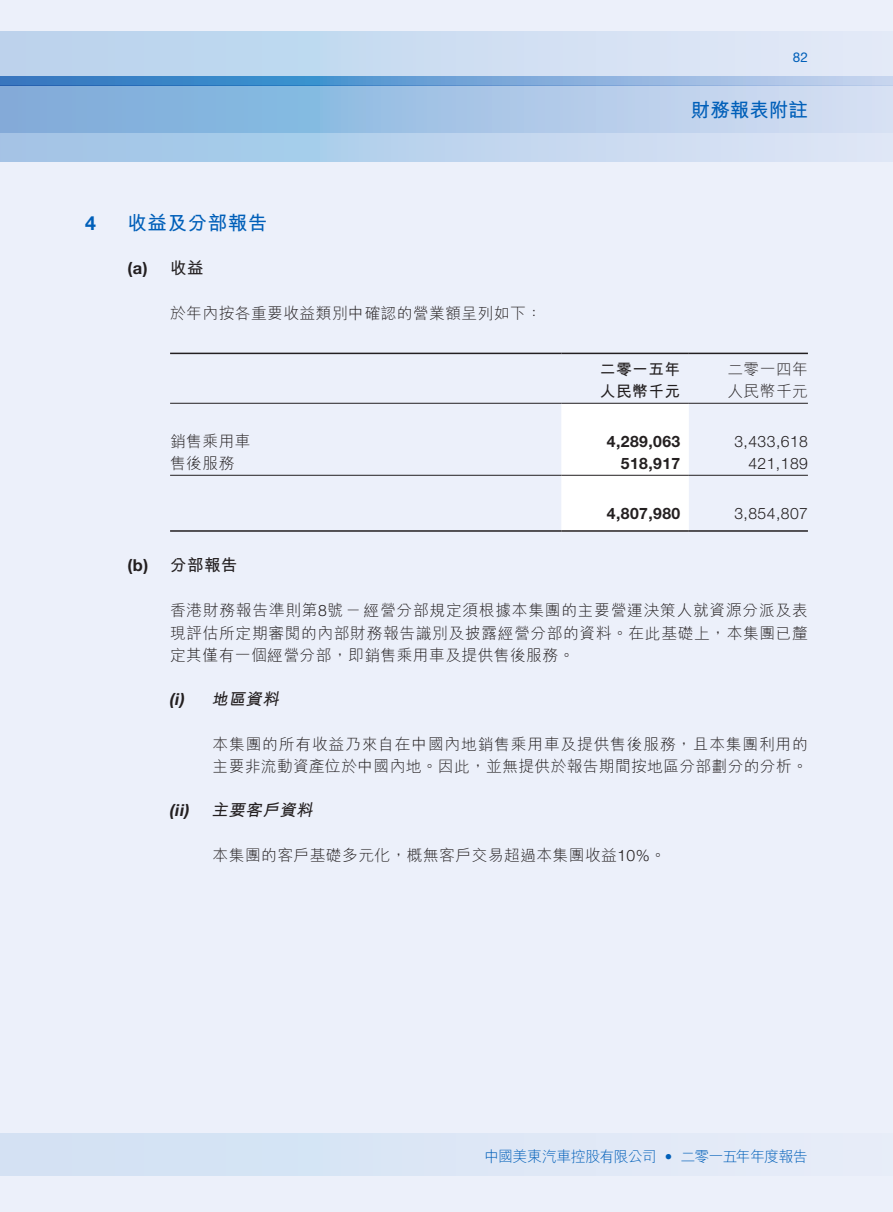
<style>
.page{position:relative;width:893px;height:1212px;background:#ecf0fa}
.page>*{position:absolute;margin:0;border:0;box-sizing:border-box;transform-origin:0 0}
.t1{font:700 19.5px "M Hei HK";letter-spacing:.03em;color:#005fb9}
.t2{font:700 19.5px "Helvetica Neue LT Std";color:#005fb9}
.t3{font:italic 700 16.5px "M Hei HK";color:#231f20}
.t4{font:italic 700 16.5px "Helvetica Neue LT Std";color:#231f20}
.t5{font:700 16.5px "M Hei HK";letter-spacing:.03em;color:#231f20}
.t6{font:700 16.5px "Helvetica Neue LT Std";color:#231f20}
.t7{font:300 15.75px/22.5px "M Hei HK";letter-spacing:.03em;color:#231f20;text-align:justify}
.t8{font:300 15.75px/22.5px "M Hei HK";letter-spacing:.05em;color:#231f20}
.t9{font:300 15.75px "Helvetica Neue LT Std";letter-spacing:.03em;color:#231f20}
.t10{font:700 15.75px "Helvetica Neue LT Std";letter-spacing:.03em;color:#231f20}
.t11{font:700 15.75px "M Hei HK";letter-spacing:.03em;color:#231f20}
.t12{font:300 15px "M Hei HK";letter-spacing:-.045em;color:#005fb9}
.t13{font:300 15px "M Hei HK";letter-spacing:-.065em;color:#005fb9}
.t14{font:15px "Helvetica Neue LT Std";color:#005fb9}
.t15{font:13.5px "Helvetica Neue LT Std";color:#005fb9}
.s1{font-family:"Helvetica Neue LT Std"}
</style>
<div class="page">
<svg style="left:1px;top:32px;width:892px;height:45px"></svg>
<hr style="left:0;top:32px;width:1px;height:101px;background:#bdd2ec">
<svg style="left:0;top:85px;width:893px;height:77px;background:#acc9e8"></svg>
<div style="left:0;top:1133px;width:893px;height:43px;background:#dce6f6"></div>
<hr style="left:0;top:1133px;width:1px;height:43px;background:#d4e1f3">
<svg style="left:0;top:77px;width:893px;height:8px;background:#6fa2d6"></svg>
<div style="left:561px;top:404px;width:128px;height:126px;background:#fff"></div>
<hr style="left:170px;top:353px;width:391px;height:1px;background:#231f20">
<hr style="left:561px;top:353px;width:128px;height:1px;background:#231f20">
<hr style="left:689px;top:353px;width:119px;height:1px;background:#231f20">
<hr style="left:170px;top:403px;width:391px;height:1px;background:#231f20">
<hr style="left:561px;top:403px;width:128px;height:1px;background:#231f20">
<hr style="left:689px;top:403px;width:119px;height:1px;background:#231f20">
<hr style="left:170px;top:475px;width:391px;height:1px;background:#231f20">
<hr style="left:561px;top:475px;width:128px;height:1px;background:#231f20">
<hr style="left:689px;top:475px;width:119px;height:1px;background:#231f20">
<hr style="left:170px;top:530px;width:391px;height:2px;background:#231f20">
<hr style="left:561px;top:530px;width:128px;height:2px;background:#231f20">
<hr style="left:689px;top:530px;width:119px;height:2px;background:#231f20">
<p class="t15" style="left:793px;top:49px;width:17px">82</p>
<p class="t1" style="left:691px;top:96px;width:118px">財務報表附註</p>
<p class="t2" style="left:85px;top:211px;width:12px">4</p>
<p class="t1" style="left:128px;top:209px;width:141px">收益及分部報告</p>
<p class="t6" style="left:128px;top:257px;width:22px">a( )</p>
<p class="t6" style="left:128px;top:555px;width:22px">b( )</p>
<p class="t5" style="left:170px;top:255px;width:35px">收益</p>
<p class="t7" style="left:170px;top:301px;width:373px">於年內按各重要收益類別中確認的營業額呈列如下：</p>
<p class="t7" style="left:170px;top:429px;width:82px">銷售乘用車</p>
<p class="t7" style="left:170px;top:451px;width:66px">售後服務</p>
<p class="t5" style="left:170px;top:553px;width:69px">分部報告</p>
<p class="t11" style="left:600px;top:357px;width:82px">二零一五年</p>
<p class="t7" style="left:727px;top:357px;width:82px">二零一四年</p>
<p class="t11" style="left:600px;top:380px;width:82px">人民幣千元</p>
<p class="t7" style="left:727px;top:379px;width:82px">人民幣千元</p>
<p class="t10" style="left:607px;top:431px;width:75px">4,289,063</p>
<p class="t9" style="left:734px;top:431px;width:75px">3,433,618</p>
<p class="t10" style="left:621px;top:454px;width:61px">518,917</p>
<p class="t9" style="left:748px;top:454px;width:61px">421,189</p>
<p class="t10" style="left:607px;top:503px;width:75px">4,807,980</p>
<p class="t9" style="left:734px;top:503px;width:75px">3,854,807</p>
<p class="t7" style="left:170px;top:599px;width:639px">香港財務報告準則第 號<span class="s1">8</span> －經營分部規定須根據本集團的主要營運決策人就資源分派及表現評估所定期審閱的內部財務報告識別及披露經營分部的資料。在此基礎上，本集團已釐定其僅有一個經營分部，即銷售乘用車及提供售後服務。</p>
<p class="t3" style="left:211px;top:687px;width:73px">地區資料</p>
<p class="t4" style="left:169px;top:689px;width:15px">i(</p>
<p class="t4" style="left:179px;top:689px;width:6px">)</p>
<p class="t4" style="left:169px;top:800px;width:21px">( )</p>
<p class="t4" style="left:174px;top:800px;width:14px">ii</p>
<p class="t8" style="left:213px;top:732px;width:597px">本集團的所有收益乃來自在中國內地銷售乘用車及提供售後服務，且本集團利用的主要非流動資產位於中國內地。因此，並無提供於報告期間按地區分部劃分的分析。</p>
<p class="t3" style="left:211px;top:798px;width:107px">主要客戶資料</p>
<p class="t7" style="left:213px;top:843px;width:455px">本集團的客戶基礎多元化，概無客戶交易超過本集團收益<span class="s1">10%</span>。</p>
<p class="t12" style="left:484px;top:1145px;width:173px">中國美東汽車控股有限公司</p>
<p class="t14" style="left:665px;top:1147px;width:9px">•</p>
<p class="t13" style="left:681px;top:1145px;width:129px">二零一五年年度報告</p>
</div>
